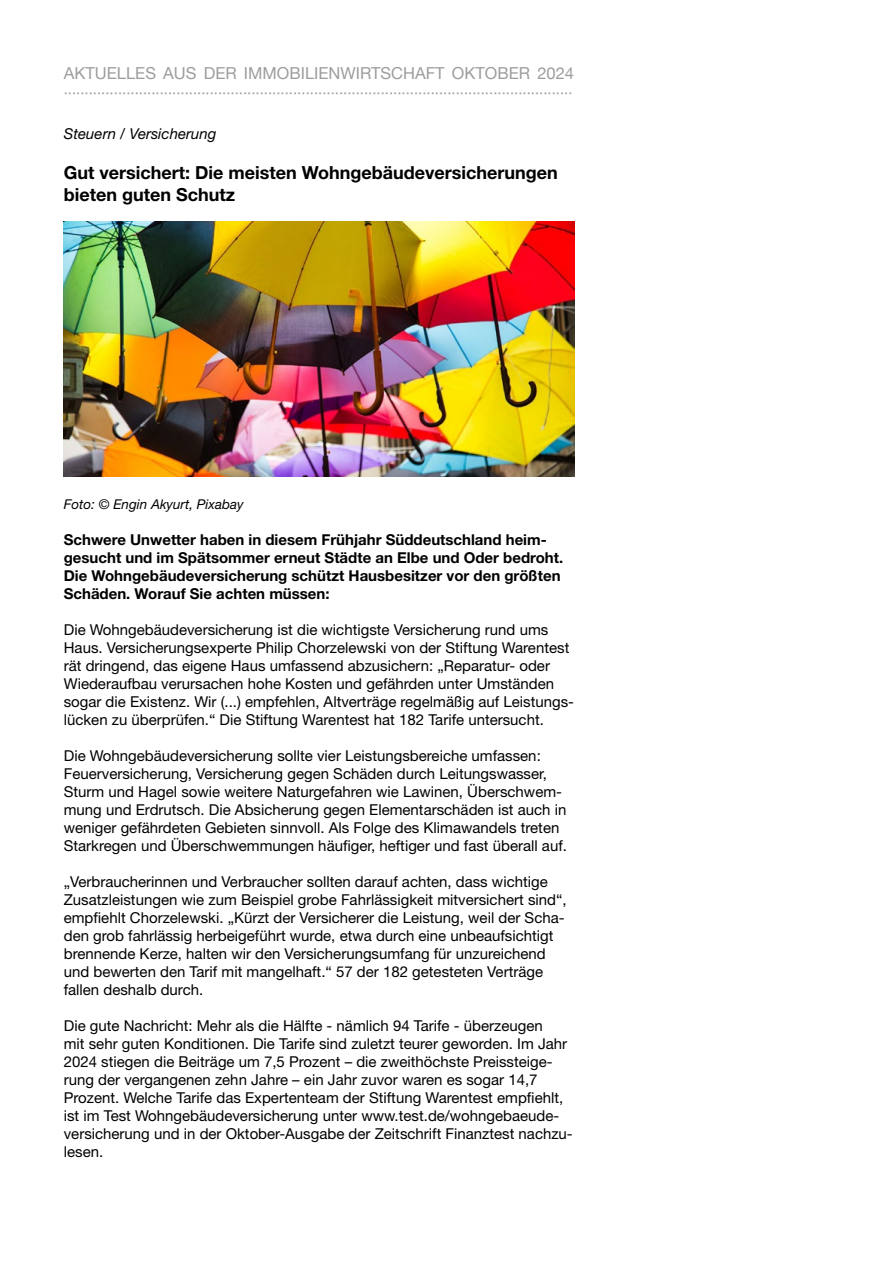
<style>
.page{position:relative;width:893px;height:1263px;background:#fff}
.page>*{position:absolute;margin:0;border:0;box-sizing:border-box;transform-origin:0 0}
.t1{font:700 18px/21.6px "Helvetica Neue LT";color:#000}
.t2{font:16.5px "Helvetica Neue";color:#9d9d9c}
.t3{font:15px/18px "Helvetica Neue LT";color:#000}
.t4{font:700 15px/18px "Helvetica Neue LT";color:#000}
.t5{font:15px "Helvetica Neue";color:#9d9d9c}
.t6{font:italic 15px "Helvetica Neue LT";color:#000}
.t7{font:italic 13.5px "Helvetica Neue LT";color:#000}
</style>
<div class="page">
<img style="left:64px;top:222px;width:510px;height:255px">
<p class="t2" style="left:64px;top:62px;width:512px">AKTUELLES AUS DER IMMOBILIENWIRTSCHAFT OKTOBER 2024</p>
<p class="t5" style="left:64px;top:81px;width:510px">··························································································································</p>
<p class="t6" style="left:64px;top:125px;width:154px">Steuern / Versicherung</p>
<p class="t1" style="left:64px;top:161px;width:496px">Gut versichert: Die meisten Wohngebäudeversicherungen bieten guten Schutz</p>
<p class="t7" style="left:64px;top:496px;width:181px">Foto: © Engin Akyurt, Pixabay</p>
<p class="t4" style="left:64px;top:530px;width:501px">Schwere Unwetter haben in diesem Frühjahr Süddeutschland heim&shy;gesucht und im Spätsommer erneut Städte an Elbe und Oder bedroht.<br>Die Wohngebäudeversicherung schützt Hausbesitzer vor den größten Schäden. Worauf Sie achten müssen:</p>
<p class="t3" style="left:64px;top:621px;width:512px">Die Wohngebäudeversicherung ist die wichtigste Versicherung rund ums Haus. Versicherungsexperte Philip Chorzelewski von der Stiftung Warentest rät dringend, das eigene Haus umfassend abzusichern: „Reparatur- oder Wiederaufbau verursachen hohe Kosten und gefährden unter Umständen sogar die Existenz. Wir (...) empfehlen, Altverträge regelmäßig auf Leistungs&shy;lücken zu überprüfen.“ Die Stiftung Warentest hat 182 Tarife untersucht.</p>
<p class="t3" style="left:64px;top:747px;width:505px">Die Wohngebäudeversicherung sollte vier Leistungsbereiche umfassen:<br>Feuerversicherung, Versicherung gegen Schäden durch Leitungswasser, Sturm und Hagel sowie weitere Naturgefahren wie Lawinen, Überschwem&shy;mung und Erdrutsch. Die Absicherung gegen Elementarschäden ist auch in weniger gefährdeten Gebieten sinnvoll. Als Folge des Klimawandels treten Starkregen und Überschwemmungen häufiger, heftiger und fast überall auf.</p>
<p class="t3" style="left:64px;top:873px;width:504px">„Verbraucherinnen und Verbraucher sollten darauf achten, dass wichtige Zusatzleistungen wie zum Beispiel grobe Fahrlässigkeit mitversichert sind“, empfiehlt Chorzelewski. „Kürzt der Versicherer die Leistung, weil der Scha&shy;den grob fahrlässig herbeigeführt wurde, etwa durch eine unbeaufsichtigt brennende Kerze, halten wir den Versicherungsumfang für unzureichend und bewerten den Tarif mit mangelhaft.“ 57 der 182 getesteten Verträge fallen deshalb durch.</p>
<p class="t3" style="left:64px;top:1017px;width:510px">Die gute Nachricht: Mehr als die Hälfte - nämlich 94 Tarife - überzeugen<br>mit sehr guten Konditionen. Die Tarife sind zuletzt teurer geworden. Im Jahr 2024 stiegen die Beiträge um 7,5 Prozent – die zweithöchste Preissteige&shy;rung der vergangenen zehn Jahre – ein Jahr zuvor waren es sogar 14,7<br>Prozent. Welche Tarife das Expertenteam der Stiftung Warentest empfiehlt, ist im Test Wohngebäudeversicherung unter www.test.de/wohngebaeude&shy;versicherung und in der Oktober-Ausgabe der Zeitschrift Finanztest nachzu&shy;lesen.</p>
</div>
